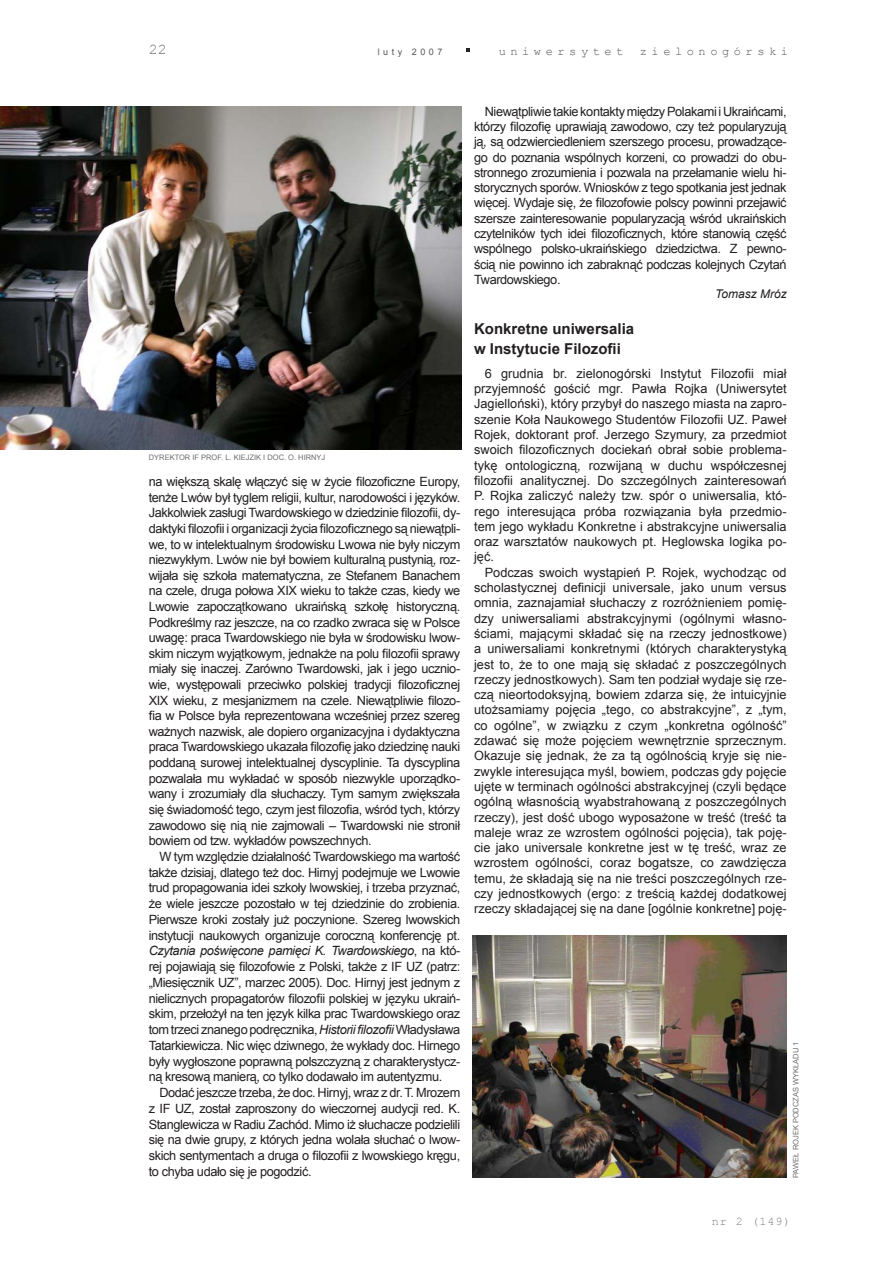
<style>
.page{position:relative;width:893px;height:1263px;background:#fff}
.page>*{position:absolute;margin:0;border:0;box-sizing:border-box;transform-origin:0 0}
.t1{font:700 15px/19.8px "Arial";color:#231f20}
.t2{font:15px "Courier New";color:#6c6d70}
.t3{font:12.75px/15.3px "Arial";letter-spacing:-.03em;color:#231f20;text-align:justify}
.t4{font:12px "Courier New";letter-spacing:.38em;color:#57585a}
.t5{font:italic 12px "Arial";color:#231f20}
.t6{font:11.85px "Courier New";color:#808285}
.t7{font:9px "Arial";letter-spacing:.39em;color:#57585a}
.t8{font:7.5px "Arial";color:#6c6d70}
.s1{font-style:italic}
</style>
<div class="page">
<svg style="left:466px;top:49px;width:4px;height:3px"></svg>
<img style="left:0;top:106px;width:461px;height:343px">
<img style="left:472px;top:936px;width:314px;height:242px">
<p class="t2" style="left:149px;top:40px;width:19px">22</p>
<p class="t7" style="left:378px;top:46px;width:66px">luty 2007</p>
<p class="t4" style="left:499px;top:44px;width:126px">uniwersytet</p>
<p class="t4" style="left:640px;top:44px;width:150px">zielonogórski</p>
<p class="t8" style="left:149px;top:453px;width:178px">DYREKTOR IF PROF. L. KIEJZIK I DOC. O. HIRNYJ</p>
<p class="t3" style="left:149px;top:474px;width:313px">na większą skalę włączyć się w życie filozoficzne Europy, tenże Lwów był tyglem religii, kultur, narodowości i języków.<br>Jakkolwiek zasługi Twardowskiego w dziedzinie filozofii, dy&shy;daktyki filozofii i organizacji życia filozoficznego są niewątpli&shy;we, to w intelektualnym środowisku Lwowa nie były niczym niezwykłym. Lwów nie był bowiem kulturalną pustynią, roz&shy;wijała się szkoła matematyczna, ze Stefanem Banachem na czele, druga połowa XIX wieku to także czas, kiedy we Lwowie zapoczątkowano ukraińską szkołę historyczną.<br>Podkreślmy raz jeszcze, na co rzadko zwraca się w Polsce uwagę: praca Twardowskiego nie była w środowisku lwow&shy;skim niczym wyjątkowym, jednakże na polu filozofii sprawy miały się inaczej. Zarówno Twardowski, jak i jego ucznio&shy;wie, występowali przeciwko polskiej tradycji filozoficznej XIX wieku, z mesjanizmem na czele. Niewątpliwie filozo&shy;fia w Polsce była reprezentowana wcześniej przez szereg ważnych nazwisk, ale dopiero organizacyjna i dydaktyczna praca Twardowskiego ukazała filozofię jako dziedzinę nauki poddaną surowej intelektualnej dyscyplinie. Ta dyscyplina pozwalała mu wykładać w sposób niezwykle uporządko&shy;wany i zrozumiały dla słuchaczy. Tym samym zwiększała się świadomość tego, czym jest filozofia, wśród tych, którzy zawodowo się nią nie zajmowali – Twardowski nie stronił bowiem od tzw. wykładów powszechnych.</p>
<p class="t3" style="left:149px;top:849px;width:313px;line-height:15.8px;text-indent:11px">W tym względzie działalność Twardowskiego ma wartość także dzisiaj, dlatego też doc. Hirnyj podejmuje we Lwowie trud propagowania idei szkoły lwowskiej, i trzeba przyznać, że wiele jeszcze pozostało w tej dziedzinie do zrobienia.<br>Pierwsze kroki zostały już poczynione. Szereg lwowskich instytucji naukowych organizuje coroczną konferencję pt.<br><span class="s1">Czytania poświęcone pamięci K. Twardowskiego</span>, na któ&shy;rej pojawiają się filozofowie z Polski, także z IF UZ (patrz: „Miesięcznik UZ”, marzec 2005). Doc. Hirnyj jest jednym z nielicznych propagatorów filozofii polskiej w języku ukraiń&shy;skim, przełożył na ten język kilka prac Twardowskiego oraz tom trzeci znanego podręcznika, <span class="s1">Historii filozofii</span> Władysława Tatarkiewicza. Nic więc dziwnego, że wykłady doc. Hirnego były wygłoszone poprawną polszczyzną z charakterystycz&shy;ną kresową manierą, co tylko dodawało im autentyzmu.</p>
<p class="t3" style="left:149px;top:1085px;width:313px;line-height:15.8px;text-indent:11px">Dodać jeszcze trzeba, że doc. Hirnyj, wraz z dr. T. Mrozem z IF UZ, został zaproszony do wieczornej audycji red. K.<br>Stanglewicza w Radiu Zachód. Mimo iż słuchacze podzielili się na dwie grupy, z których jedna wolała słuchać o lwow&shy;skich sentymentach a druga o filozofii z lwowskiego kręgu, to chyba udało się je pogodzić.</p>
<p class="t3" style="left:474px;top:104px;width:314px;text-indent:11px">Niewątpliwie takie kontakty między Polakami i Ukraińcami, którzy filozofię uprawiają zawodowo, czy też popularyzują ją, są odzwierciedleniem szerszego procesu, prowadzące&shy;go do poznania wspólnych korzeni, co prowadzi do obu&shy;stronnego zrozumienia i pozwala na przełamanie wielu hi&shy;storycznych sporów. Wniosków z tego spotkania jest jednak więcej. Wydaje się, że filozofowie polscy powinni przejawić szersze zainteresowanie popularyzacją wśród ukraińskich czytelników tych idei filozoficznych, które stanowią część wspólnego polsko-ukraińskiego dziedzictwa. Z pewno&shy;ścią nie powinno ich zabraknąć podczas kolejnych Czytań Twardowskiego.</p>
<p class="t5" style="left:715px;top:286px;width:73px">Tomasz Mróz</p>
<p class="t1" style="left:474px;top:319px;width:162px">Konkretne uniwersalia w Instytucie Filozofii</p>
<p class="t3" style="left:474px;top:366px;width:314px;text-indent:11px">6 grudnia br. zielonogórski Instytut Filozofii miał przyjemność gościć mgr. Pawła Rojka (Uniwersytet Jagielloński), który przybył do naszego miasta na zapro&shy;szenie Koła Naukowego Studentów Filozofii UZ. Paweł Rojek, doktorant prof. Jerzego Szymury, za przedmiot swoich filozoficznych dociekań obrał sobie problema&shy;tykę ontologiczną, rozwijaną w duchu współczesnej filozofii analitycznej. Do szczególnych zainteresowań P. Rojka zaliczyć należy tzw. spór o uniwersalia, któ&shy;rego interesująca próba rozwiązania była przedmio&shy;tem jego wykładu Konkretne i abstrakcyjne uniwersalia oraz warsztatów naukowych pt. Heglowska logika po&shy;jęć.</p>
<p class="t3" style="left:474px;top:565px;width:314px;text-indent:11px">Podczas swoich wystąpień P. Rojek, wychodząc od scholastycznej definicji universale, jako unum versus omnia, zaznajamiał słuchaczy z rozróżnieniem pomię&shy;dzy uniwersaliami abstrakcyjnymi (ogólnymi własno&shy;ściami, mającymi składać się na rzeczy jednostkowe) a uniwersaliami konkretnymi (których charakterystyką jest to, że to one mają się składać z poszczególnych rzeczy jednostkowych). Sam ten podział wydaje się rze&shy;czą nieortodoksyjną, bowiem zdarza się, że intuicyjnie utożsamiamy pojęcia „tego, co abstrakcyjne”, z „tym, co ogólne”, w związku z czym „konkretna ogólność” zdawać się może pojęciem wewnętrznie sprzecznym.<br>Okazuje się jednak, że za tą ogólnością kryje się nie&shy;zwykle interesująca myśl, bowiem, podczas gdy pojęcie ujęte w terminach ogólności abstrakcyjnej (czyli będące ogólną własnością wyabstrahowaną z poszczególnych rzeczy), jest dość ubogo wyposażone w treść (treść ta maleje wraz ze wzrostem ogólności pojęcia), tak poję&shy;cie jako universale konkretne jest w tę treść, wraz ze wzrostem ogólności, coraz bogatsze, co zawdzięcza temu, że składają się na nie treści poszczególnych rze&shy;czy jednostkowych (ergo: z treścią każdej dodatkowej rzeczy składającej się na dane [ogólnie konkretne] poję-</p>
<p class="t8" style="left:791px;top:1178px;width:138px;rotate:-90deg">PAWEŁ ROJEK PODCZAS WYKŁADU 1</p>
<p class="t6" style="left:712px;top:1214px;width:80px">nr 2 (149)</p>
</div>
